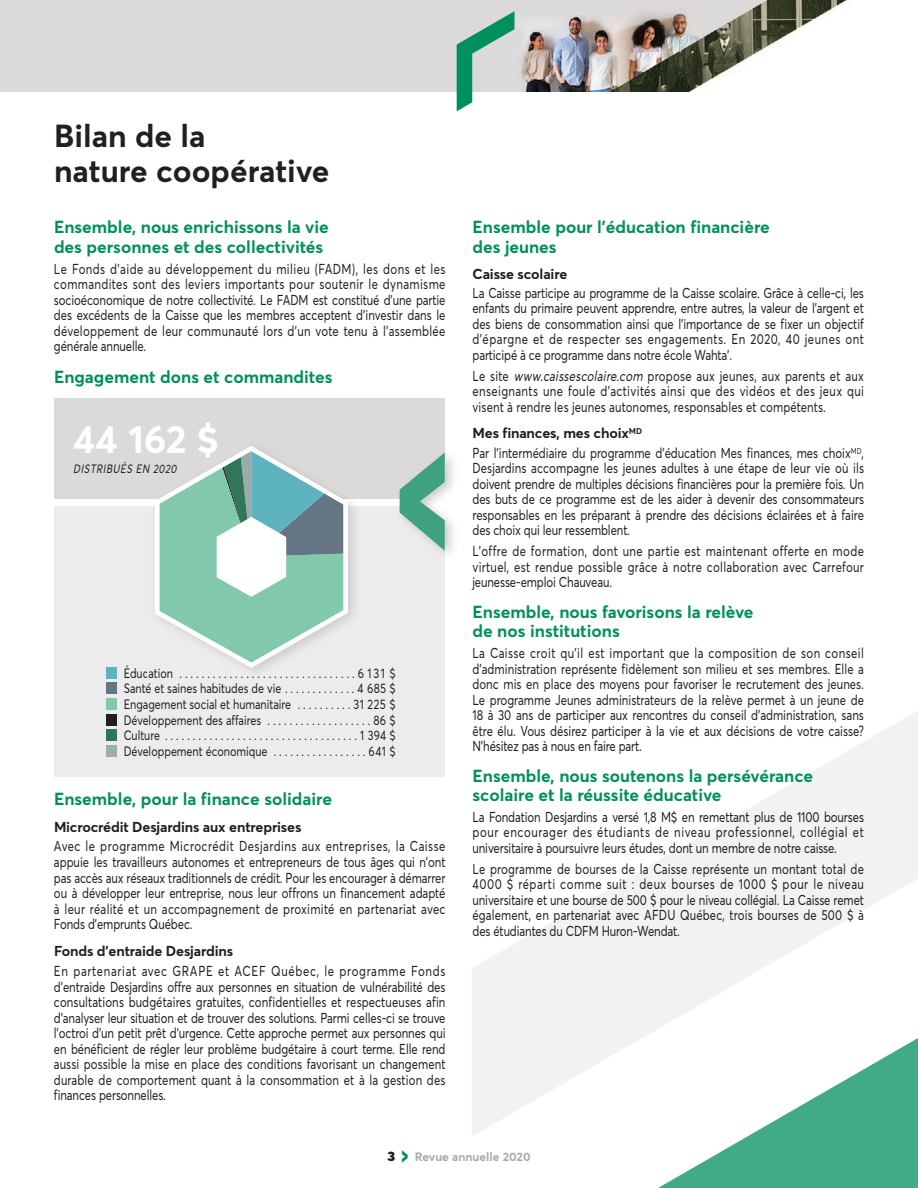
<style>
.page{position:relative;width:918px;height:1188px;background:#fff}
.page>*{position:absolute;margin:0;border:0;box-sizing:border-box;transform-origin:0 0}
.t1{font:700 39px "Averta";color:#fff}
.t2{font:700 31.5px/34.5px "Averta";color:#231f20}
.t3{font:700 17.25px/19.5px "Averta";color:#00905d}
.t4{font:14.25px/15.6px "Averta";letter-spacing:-.01em;color:#231f20;text-align:justify;scale:.8 1}
.t5{font:700 14.25px "Averta";letter-spacing:-.01em;color:#231f20}
.t6{font:13.5px "Averta";color:#231f20;scale:.8 1}
.t7{font:700 12px "Averta";color:#a8a9ad}
.t8{font:italic 12px "Averta";color:#231f20;scale:.8 1}
.s1{font-style:italic}
.s2{font-weight:900;font-size:13.5px;color:#231f20}
.s3{font-weight:900;font-size:24px;color:#00905d}
</style>
<div class="page">
<img style="left:0;top:0;width:848px;height:92px">
<svg style="left:457px;top:11px;width:57px;height:100px;background:#9cc8b8"></svg>
<svg style="left:472px;top:711px;width:446px;height:425px"></svg>
<div style="left:54px;top:506px;width:391px;height:271px;background:#ececee"></div>
<div style="left:106px;top:667px;width:11px;height:11px;background:#5eb3c1"></div>
<div style="left:106px;top:683px;width:11px;height:11px;background:#657583"></div>
<div style="left:106px;top:698px;width:11px;height:12px;background:#81c9aa"></div>
<div style="left:106px;top:714px;width:11px;height:11px;background:#231f20"></div>
<div style="left:106px;top:730px;width:11px;height:11px;background:#307757"></div>
<div style="left:106px;top:745px;width:11px;height:12px;background:#9cacac"></div>
<div style="left:54px;top:398px;width:391px;height:100px;background:#dbd9d9"></div>
<svg style="left:155px;top:446px;width:193px;height:222px"></svg>
<img style="left:392px;top:452px;width:59px;height:101px">
<svg style="left:400px;top:453px;width:54px;height:98px"></svg>
<svg style="left:623px;top:1027px;width:295px;height:161px"></svg>
<p class="t2" style="left:54px;top:122px;width:277px">Bilan de la<br>nature coopérative</p>
<p class="t3" style="left:54px;top:219px;width:276px">Ensemble, nous enrichissons la vie des personnes et des collectivités</p>
<p class="t4" style="left:54px;top:262px;width:491px">Le Fonds d’aide au développement du milieu (FADM), les dons et les commandites sont des leviers importants pour soutenir le dynamisme socioéconomique de notre collectivité. Le FADM est constitué d’une partie des excédents de la Caisse que les membres acceptent d’investir dans le développement de leur communauté lors d’un vote tenu à l’assemblée générale annuelle.</p>
<p class="t3" style="left:54px;top:368px;width:280px">Engagement dons et commandites</p>
<p class="t1" style="left:73px;top:424px;width:147px">44 162 $</p>
<p class="t8" style="left:73px;top:464px;width:133px">DISTRIBUÉS EN 2020</p>
<p class="t6" style="left:124px;top:668px;width:341px">Éducation . . . . . . . . . . . . . . . . . . . . . . . . . . . . . . . . 6 131 $</p>
<p class="t6" style="left:124px;top:683px;width:341px">Santé et saines habitudes de vie . . . . . . . . . . . . . 4 685 $</p>
<p class="t6" style="left:124px;top:699px;width:341px">Engagement social et humanitaire . . . . . . . . . . 31 225 $</p>
<p class="t6" style="left:124px;top:715px;width:341px">Développement des affaires . . . . . . . . . . . . . . . . . . . 86 $</p>
<p class="t6" style="left:124px;top:730px;width:341px">Culture . . . . . . . . . . . . . . . . . . . . . . . . . . . . . . . . . . . 1 394 $</p>
<p class="t6" style="left:124px;top:746px;width:341px">Développement économique . . . . . . . . . . . . . . . . . 641 $</p>
<p class="t3" style="left:54px;top:791px;width:280px">Ensemble, pour la finance solidaire</p>
<p class="t5" style="left:54px;top:821px;width:249px">Microcrédit Desjardins aux entreprises</p>
<p class="t4" style="left:54px;top:840px;width:491px">Avec le programme Microcrédit Desjardins aux entreprises, la Caisse appuie les travailleurs autonomes et entrepreneurs de tous âges qui n’ont pas accès aux réseaux traditionnels de crédit. Pour les encourager à démarrer ou à développer leur entreprise, nous leur offrons un financement adapté à leur réalité et un accompagnement de proximité en partenariat avec Fonds d’emprunts Québec.</p>
<p class="t5" style="left:54px;top:946px;width:181px">Fonds d’entraide Desjardins</p>
<p class="t4" style="left:54px;top:965px;width:491px">En partenariat avec GRAPE et ACEF Québec, le programme Fonds d’entraide Desjardins offre aux personnes en situation de vulnérabilité des consultations budgétaires gratuites, confidentielles et respectueuses afin d’analyser leur situation et de trouver des solutions. Parmi celles-ci se trouve l’octroi d’un petit prêt d’urgence. Cette approche permet aux personnes qui en bénéficient de régler leur problème budgétaire à court terme. Elle rend aussi possible la mise en place des conditions favorisant un changement durable de comportement quant à la consommation et à la gestion des finances personnelles.</p>
<p class="t3" style="left:472px;top:219px;width:299px">Ensemble pour l’éducation financière des jeunes</p>
<p class="t5" style="left:472px;top:268px;width:96px">Caisse scolaire</p>
<p class="t4" style="left:472px;top:286px;width:491px">La Caisse participe au programme de la Caisse scolaire. Grâce à celle-ci, les enfants du primaire peuvent apprendre, entre autres, la valeur de l’argent et des biens de consommation ainsi que l’importance de se fixer un objectif d’épargne et de respecter ses engagements. En 2020, 40 jeunes ont participé à ce programme dans notre école Wahta’.</p>
<p class="t4" style="left:472px;top:369px;width:491px">Le site <span class="s1">www.caissescolaire.com</span> propose aux jeunes, aux parents et aux enseignants une foule d’activités ainsi que des vidéos et des jeux qui visent à rendre les jeunes autonomes, responsables et compétents.</p>
<p class="t5" style="left:472px;top:427px;width:171px">Mes finances, mes choix<sup>MD</sup></p>
<p class="t4" style="left:472px;top:446px;width:491px">Par l’intermédiaire du programme d’éducation Mes finances, mes choix<sup>MD</sup>, Desjardins accompagne les jeunes adultes à une étape de leur vie où ils doivent prendre de multiples décisions financières pour la première fois. Un des buts de ce programme est de les aider à devenir des consommateurs responsables en les préparant à prendre des décisions éclairées et à faire des choix qui leur ressemblent.</p>
<p class="t4" style="left:472px;top:545px;width:491px">L’offre de formation, dont une partie est maintenant offerte en mode virtuel, est rendue possible grâce à notre collaboration avec Carrefour jeunesse-emploi Chauveau.</p>
<p class="t3" style="left:472px;top:603px;width:283px">Ensemble, nous favorisons la relève de nos institutions</p>
<p class="t4" style="left:472px;top:647px;width:491px">La Caisse croit qu’il est important que la composition de son conseil d’administration représente fidèlement son milieu et ses membres. Elle a donc mis en place des moyens pour favoriser le recrutement des jeunes.<br>Le programme Jeunes administrateurs de la relève permet à un jeune de 18 à 30 ans de participer aux rencontres du conseil d’administration, sans être élu. Vous désirez participer à la vie et aux décisions de votre caisse?<br>N’hésitez pas à nous en faire part.</p>
<p class="t3" style="left:472px;top:767px;width:342px">Ensemble, nous soutenons la persévérance scolaire et la réussite éducative</p>
<p class="t4" style="left:472px;top:810px;width:491px">La Fondation Desjardins a versé 1,8 M$ en remettant plus de 1100 bourses pour encourager des étudiants de niveau professionnel, collégial et universitaire à poursuivre leurs études, dont un membre de notre caisse.</p>
<p class="t4" style="left:472px;top:862px;width:491px">Le programme de bourses de la Caisse représente un montant total de 4000 $ réparti comme suit : deux bourses de 1000 $ pour le niveau universitaire et une bourse de 500 $ pour le niveau collégial. La Caisse remet également, en partenariat avec AFDU Québec, trois bourses de 500 $ à des étudiantes du CDFM Huron-Wendat.</p>
<p class="t7" style="left:387px;top:1152px;width:145px"><span class="s2">3</span> <span class="s3">&gt;</span> Revue annuelle 2020</p>
</div>
